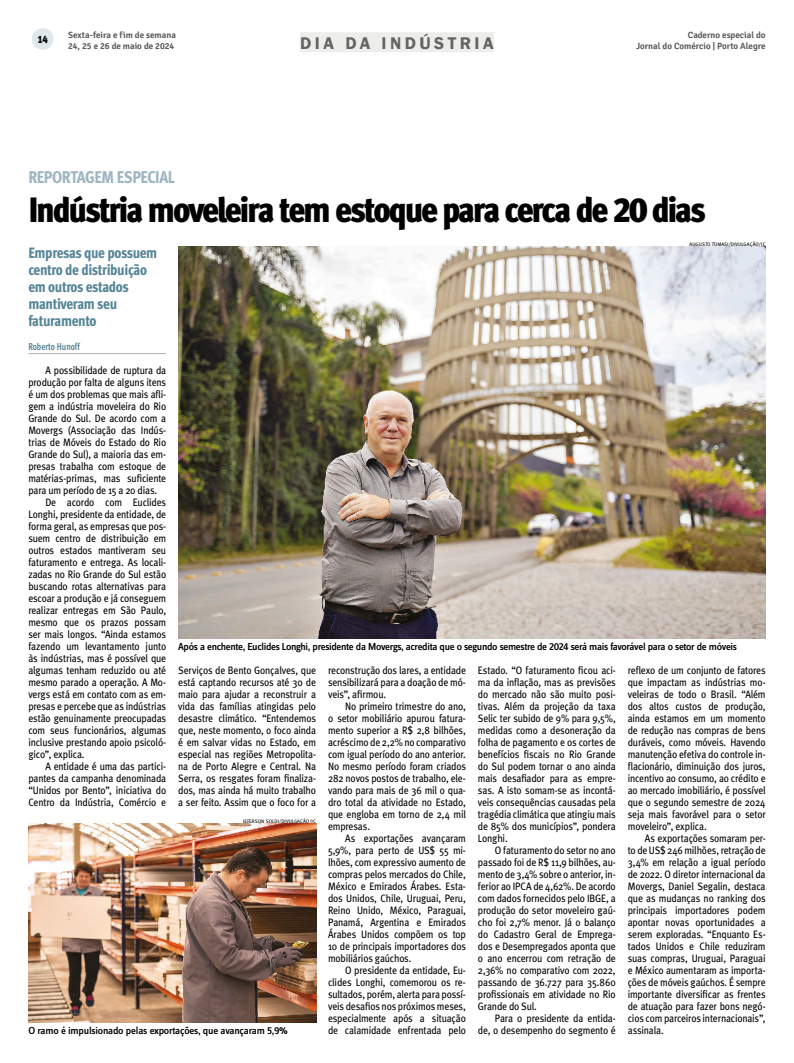
<style>
.page{position:relative;width:794px;height:1063px;background:#fff}
.page>*{position:absolute;margin:0;border:0;box-sizing:border-box;transform-origin:0 0}
.Abre{font:35.2px "Meta Cond Black LF";letter-spacing:-.06em;color:#000;scale:1.05 1}
.t1{font:600 17.4px "Franklin Gothic";letter-spacing:.2em;color:#636362}
.CARTOLA{font:800 17px "Meta Cond";letter-spacing:-.03em;color:#9db6c1}
.Linha_de_Apoio{font:800 15px/17px "Meta Cond";letter-spacing:-.025em;color:#568596}
.TEXTO{font:10.8px/12px "Meta";letter-spacing:-.02em;color:#000;text-align:justify;scale:.9 1}
.t2{font:10.7px "Meta Cond Black LF";color:#000}
.Legenda{font:500 10.6px "Zine Sans Dis";letter-spacing:-.03em;color:#000}
.Assinatura{font:700 10px "Meta Cond";color:#568596;scale:.9 1}
.t3{font:600 9px/10.8px "Signika";color:#565655;text-align:right}
.Crédito{font:5px "Meta Book Caps";color:#000}
</style>
<div class="page">
<div style="left:300px;top:32px;width:194px;height:20px;background:#ededec"></div>
<div style="left:32px;top:28px;width:21px;height:22px;background:#dee7ea;border-radius:50%"></div>
<hr style="left:28px;top:353px;width:138px;height:1px;background:#b2b2b2">
<img style="left:178px;top:247px;width:587px;height:391px">
<img style="left:28px;top:824px;width:288px;height:199px">
<p class="t2" style="left:38px;top:33px;width:12px">14</p>
<p class="t3" style="left:68px;top:30px;width:109px">Sexta-feira e fim de semana</p>
<p class="t3" style="left:68px;top:41px;width:108px">24, 25 e 26 de maio de 2024</p>
<h2 class="t1" style="left:300px;top:33px;width:195px">DIA DA INDÚSTRIA</h2>
<p class="t3" style="left:636px;top:30px;width:131px">Caderno especial do<br>Jornal do Comércio | Porto Alegre</p>
<p class="CARTOLA" style="left:28px;top:167px;width:148px">REPORTAGEM ESPECIAL</p>
<p class="Abre" style="left:28px;top:189px;width:647px">Indústria moveleira tem estoque para cerca de 20 dias</p>
<p class="Linha_de_Apoio" style="left:28px;top:244px;width:130px">Empresas que possuem centro de distribuição em outros estados mantiveram seu faturamento</p>
<p class="Assinatura" style="left:28px;top:340px;width:59px">Roberto Hunoff</p>
<p class="TEXTO" style="left:28px;top:364px;width:155px;text-indent:17px">A possibilidade de ruptura da produção por falta de alguns itens é um dos problemas que mais afli&shy;gem a indústria moveleira do Rio Grande do Sul. De acordo com a Movergs (Associação das Indús&shy;trias de Móveis do Estado do Rio Grande do Sul), a maioria das em&shy;presas trabalha com estoque de matérias-primas, mas suficiente para um período de 15 a 20 dias.</p>
<p class="TEXTO" style="left:28px;top:496px;width:155px;text-indent:17px">De acordo com Euclides Longhi, presidente da entidade, de forma geral, as empresas que pos&shy;suem centro de distribuição em outros estados mantiveram seu faturamento e entrega. As locali&shy;zadas no Rio Grande do Sul estão buscando rotas alternativas para escoar a produção e já conseguem realizar entregas em São Paulo, mesmo que os prazos possam ser mais longos. “Ainda estamos fazendo um levantamento junto às indústrias, mas é possível que algumas tenham reduzido ou até mesmo parado a operação. A Mo&shy;vergs está em contato com as em&shy;presas e percebe que as indústrias estão genuinamente preocupadas com seus funcionários, algumas inclusive prestando apoio psicoló&shy;gico”, explica.</p>
<p class="TEXTO" style="left:28px;top:760px;width:155px;text-indent:17px">A entidade é uma das partici&shy;pantes da campanha denominada “Unidos por Bento”, iniciativa do Centro da Indústria, Comércio e</p>
<p class="Crédito" style="left:689px;top:241px;width:78px">AUGUSTO TOMASI/DIVULGAÇÃO/JC</p>
<p class="Legenda" style="left:178px;top:641px;width:560px">Após a enchente, Euclides Longhi, presidente da Movergs, acredita que o segundo semestre de 2024 será mais favorável para o setor de móveis</p>
<p class="TEXTO" style="left:328px;top:664px;width:155px">reconstrução dos lares, a entidade sensibilizará para a doação de mó&shy;veis”, afirmou.</p>
<p class="TEXTO" style="left:328px;top:700px;width:155px;text-indent:17px">No primeiro trimestre do ano, o setor mobiliário apurou fatura&shy;mento superior a R$ 2,8 bilhões, acréscimo de 2,2% no comparativo com igual período do ano anterior.<br>No mesmo período foram criados 282 novos postos de trabalho, ele&shy;vando para mais de 36 mil o qua&shy;dro total da atividade no Estado, que engloba em torno de 2,4 mil empresas.</p>
<p class="TEXTO" style="left:328px;top:832px;width:155px;text-indent:17px">As exportações avançaram 5,9%, para perto de US$ 55 mi&shy;lhões, com expressivo aumento de compras pelos mercados do Chile, México e Emirados Árabes. Esta&shy;dos Unidos, Chile, Uruguai, Peru, Reino Unido, México, Paraguai, Panamá, Argentina e Emirados Árabes Unidos compõem os top 10 de principais importadores dos mobiliários gaúchos.</p>
<p class="TEXTO" style="left:328px;top:964px;width:155px;text-indent:17px">O presidente da entidade, Eu&shy;clides Longhi, comemorou os re&shy;sultados, porém, alerta para possí&shy;veis desafios nos próximos meses, especialmente após a situação de calamidade enfrentada pelo</p>
<p class="TEXTO" style="left:478px;top:664px;width:155px">Estado. “O faturamento ficou aci&shy;ma da inflação, mas as previsões do mercado não são muito posi&shy;tivas. Além da projeção da taxa Selic ter subido de 9% para 9,5%, medidas como a desoneração da folha de pagamento e os cortes de benefícios fiscais no Rio Grande do Sul podem tornar o ano ainda mais desafiador para as empre&shy;sas. A isto somam-se as incontá&shy;veis consequências causadas pela tragédia climática que atingiu mais de 85% dos municípios”, pondera Longhi.</p>
<p class="TEXTO" style="left:478px;top:844px;width:155px;text-indent:17px">O faturamento do setor no ano passado foi de R$ 11,9 bilhões, au&shy;mento de 3,4% sobre o anterior, in&shy;ferior ao IPCA de 4,62%. De acordo com dados fornecidos pelo IBGE, a produção do setor moveleiro gaú&shy;cho foi 2,7% menor. Já o balanço do Cadastro Geral de Emprega&shy;dos e Desempregados aponta que o ano encerrou com retração de 2,36% no comparativo com 2022, passando de 36.727 para 35.860 profissionais em atividade no Rio Grande do Sul.</p>
<p class="TEXTO" style="left:478px;top:1012px;width:155px;text-align:right">Para o presidente da entida-<br>de, o desempenho do segmento é</p>
<p class="TEXTO" style="left:628px;top:664px;width:155px">reflexo de um conjunto de fatores que impactam as indústrias mo&shy;veleiras de todo o Brasil. “Além dos altos custos de produção, ainda estamos em um momento de redução nas compras de bens duráveis, como móveis. Havendo manutenção efetiva do controle in&shy;flacionário, diminuição dos juros, incentivo ao consumo, ao crédito e ao mercado imobiliário, é possível que o segundo semestre de 2024 seja mais favorável para o setor moveleiro”, explica.</p>
<p class="TEXTO" style="left:628px;top:832px;width:155px;text-indent:17px">As exportações somaram per&shy;to de US$ 246 milhões, retração de 3,4% em relação a igual período de 2022. O diretor internacional da Movergs, Daniel Segalin, destaca que as mudanças no ranking dos principais importadores podem apontar novas oportunidades a serem exploradas. “Enquanto Es&shy;tados Unidos e Chile reduziram suas compras, Uruguai, Paraguai e México aumentaram as importa&shy;ções de móveis gaúchos. É sempre importante diversificar as frentes de atuação para fazer bons negó&shy;cios com parceiros internacionais”, assinala.</p>
<p class="TEXTO" style="left:178px;top:664px;width:155px">Serviços de Bento Gonçalves, que está captando recursos até 30 de maio para ajudar a reconstruir a vida das famílias atingidas pelo desastre climático. “Entendemos que, neste momento, o foco ainda é em salvar vidas no Estado, em especial nas regiões Metropolita&shy;na de Porto Alegre e Central. Na Serra, os resgates foram finaliza&shy;dos, mas ainda há muito trabalho a ser feito. Assim que o foco for a</p>
<p class="Crédito" style="left:243px;top:818px;width:75px">JEFERSON SOLDI/DIVULGAÇÃO/JC</p>
<p class="Legenda" style="left:28px;top:1025px;width:261px">O ramo é impulsionado pelas exportações, que avançaram 5,9%</p>
</div>
